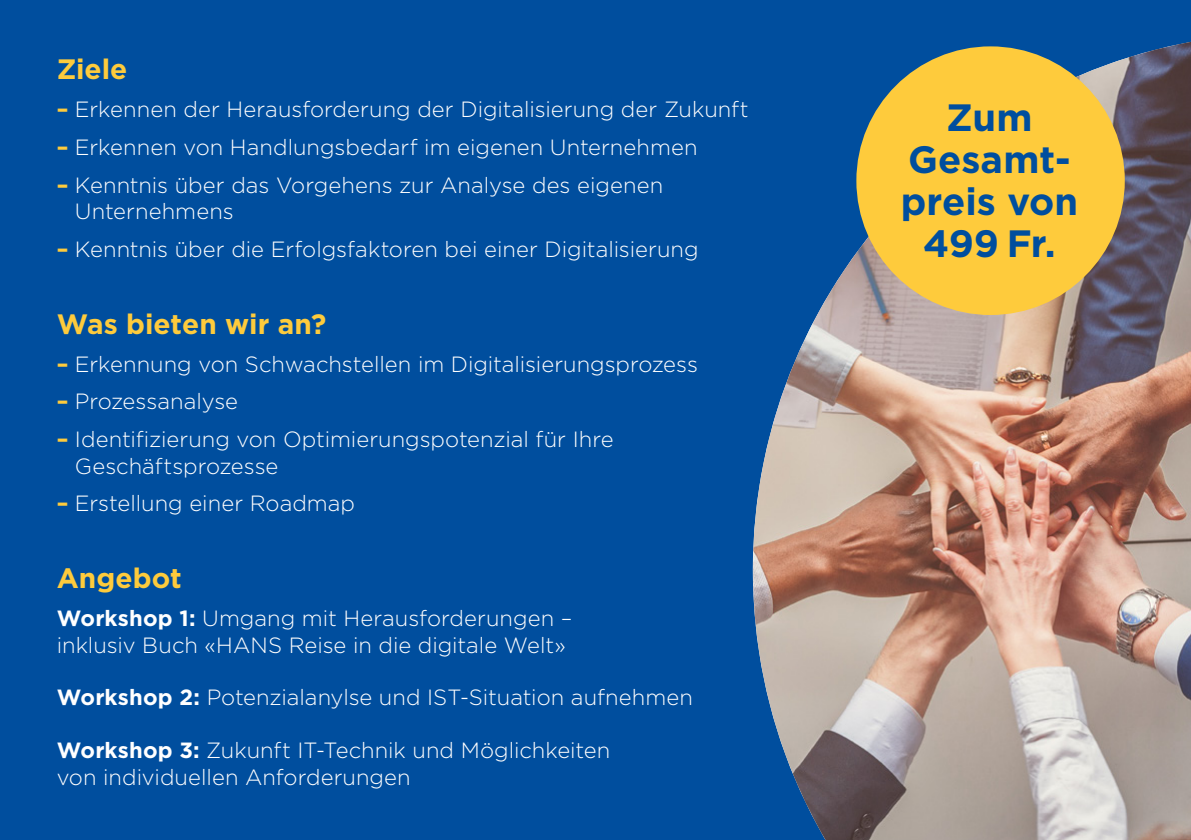
<style>
.page{position:relative;width:1191px;height:840px;background:#fff}
.page>*{position:absolute;margin:0;border:0;box-sizing:border-box;transform-origin:0 0}
.t1{font:700 38px/42px "Gotham";color:#004e9e;text-align:center}
.t2{font:700 28px "Gotham";color:#fecb3c}
.t3{font:300 22px/26.4px "Gotham";color:#fff}
.s1{font-weight:700;color:#fecb3c}
.s2{font-weight:700}
</style>
<div class="page">
<div style="left:0;top:0;width:1191px;height:839px;background:#004e9e"></div>
<img style="left:753px;top:42px;width:438px;height:797px">
<div style="left:856px;top:46px;width:268px;height:269px;background:#fecb3c;border-radius:50%"></div>
<p class="t2" style="left:57px;top:51px;width:72px">Ziele</p>
<p class="t3" style="left:57px;top:95px;width:693px"><span class="s1">–</span> Erkennen der Herausforderung der Digitalisierung der Zukunft</p>
<p class="t3" style="left:57px;top:133px;width:642px"><span class="s1">–</span> Erkennen von Handlungsbedarf im eigenen Unternehmen</p>
<p class="t3" style="left:75px;top:171px;width:590px;text-indent:-18px"><span class="s1">–</span> Kenntnis über das Vorgehens zur Analyse des eigenen<br>Unternehmens</p>
<p class="t3" style="left:57px;top:235px;width:643px"><span class="s1">–</span> Kenntnis über die Erfolgsfaktoren bei einer Digitalisierung</p>
<p class="t2" style="left:57px;top:305px;width:271px">Was bieten wir an?</p>
<p class="t3" style="left:57px;top:350px;width:643px"><span class="s1">–</span> Erkennung von Schwachstellen im Digitalisierungsprozess</p>
<p class="t3" style="left:57px;top:387px;width:183px"><span class="s1">–</span> Prozessanalyse</p>
<p class="t3" style="left:75px;top:425px;width:540px;text-indent:-18px"><span class="s1">–</span> Identifizierung von Optimierungspotenzial für Ihre<br>Geschäftsprozesse</p>
<p class="t3" style="left:57px;top:489px;width:300px"><span class="s1">–</span> Erstellung einer Roadmap</p>
<p class="t2" style="left:57px;top:559px;width:127px">Angebot</p>
<p class="t3" style="left:57px;top:604px;width:517px"><span class="s2">Workshop 1:</span> Umgang mit Herausforderungen – inklusiv Buch «HANS Reise in die digitale Welt»</p>
<p class="t3" style="left:57px;top:683px;width:638px"><span class="s2">Workshop 2:</span> Potenzialanylse und IST-Situation aufnehmen</p>
<p class="t3" style="left:57px;top:736px;width:555px"><span class="s2">Workshop 3:</span> Zukunft IT-Technik und Möglichkeiten von individuellen Anforderungen</p>
<h1 class="t1" style="left:900px;top:96px;width:179px">Zum<br>Gesamt&shy;preis von<br>499 Fr.</h1>
</div>
